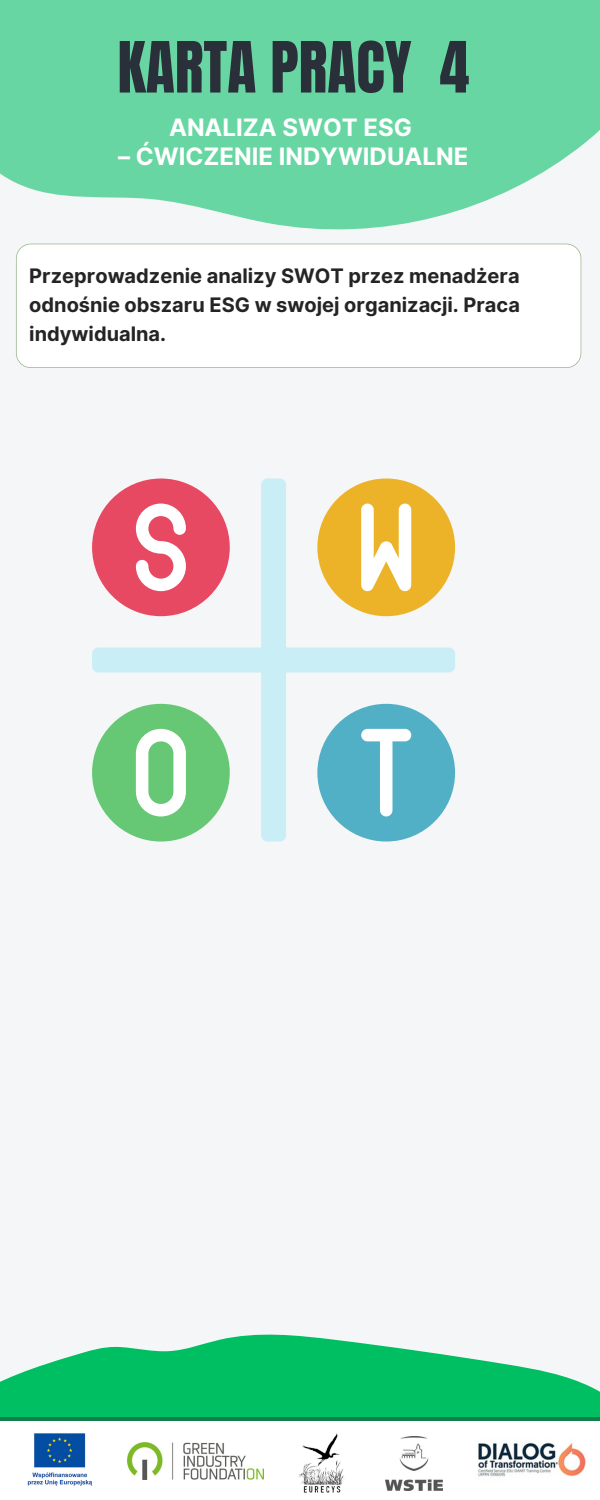
<style>
.page{position:relative;width:600px;height:1500px;background:#f5f6f7}
.page>*{position:absolute;margin:0;border:0;box-sizing:border-box;transform-origin:0 0}
.t1{font:60px "Anton";color:#293039}
.t2{font:700 24px "Inter";color:#fff}
.t3{font:700 20px/29.2px "Inter";color:#242424;text-align:justify}
</style>
<div class="page">
<svg style="left:0;top:0;width:600px;height:230px;background:#78d9ac"></svg>
<svg style="left:0;top:1334px;width:600px;height:83px;fill:#00bf63"></svg>
<div style="left:16px;top:244px;width:565px;height:124px;background:#fff"></div>
<div style="left:0;top:1419px;width:600px;height:81px;background:#fff"></div>
<hr style="left:0;top:1417px;width:600px;height:3px;background:#10804a">
<img style="left:385px;top:1436px;width:57px;height:54px">
<img style="left:299px;top:1433px;width:45px;height:60px">
<img style="left:127px;top:1443px;width:136px;height:37px">
<img style="left:478px;top:1442px;width:108px;height:35px">
<img style="left:28px;top:1433px;width:64px;height:53px">
<svg style="left:92px;top:479px;width:363px;height:363px"></svg>
<svg style="left:136px;top:504px;width:50px;height:87px"></svg>
<svg style="left:136px;top:729px;width:50px;height:87px"></svg>
<svg style="left:361px;top:504px;width:50px;height:88px"></svg>
<svg style="left:361px;top:729px;width:50px;height:87px"></svg>
<p class="t1" style="left:117px;top:24px;width:353px">KARTA PRACY 4</p>
<p class="t2" style="left:169px;top:113px;width:245px">ANALIZA SWOT ESG</p>
<p class="t2" style="left:118px;top:142px;width:352px">– ĆWICZENIE INDYWIDUALNE</p>
<p class="t3" style="left:29px;top:261px;width:492px">Przeprowadzenie analizy SWOT przez menadżera odnośnie obszaru ESG w swojej organizacji. Praca indywidualna.</p>
</div>
